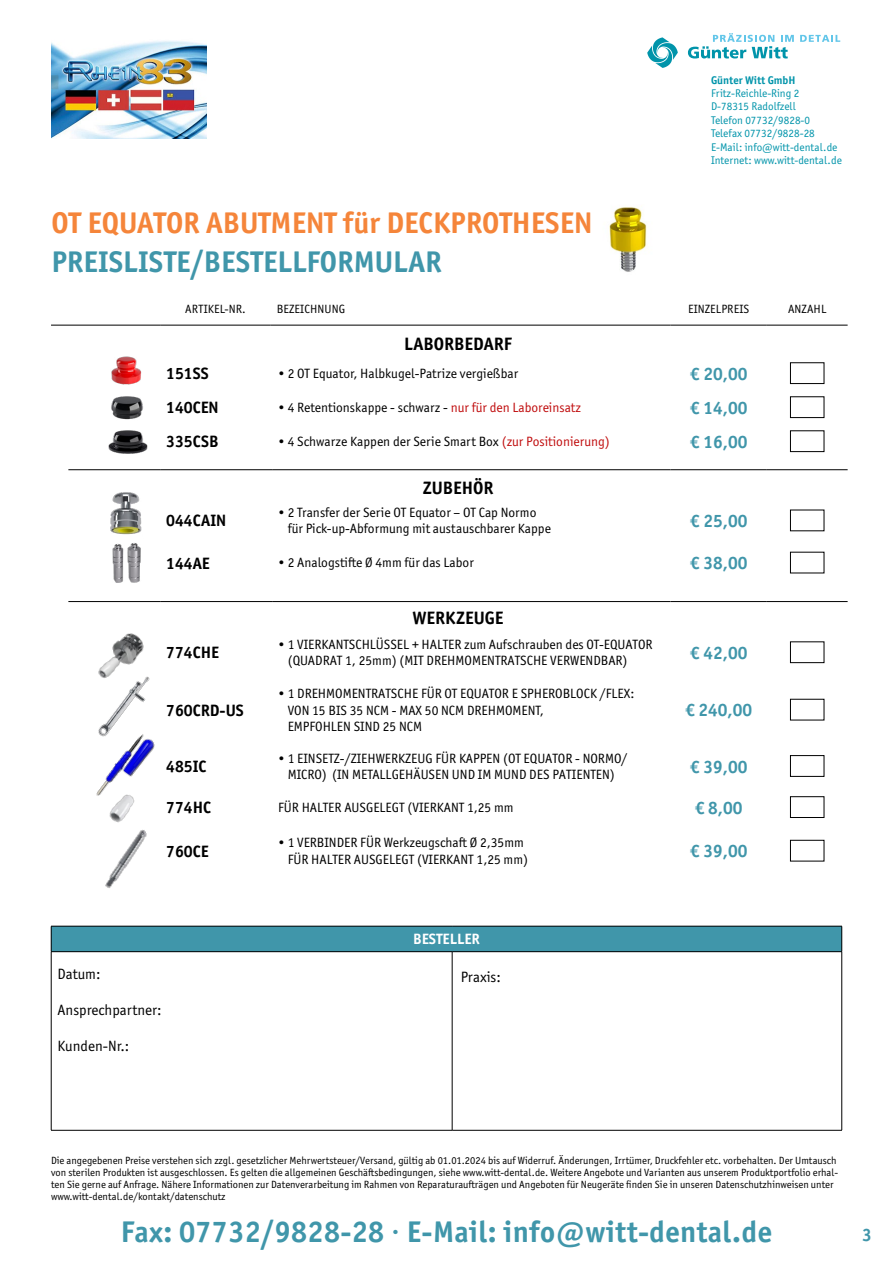
<style>
.page{position:relative;width:893px;height:1263px;background:#fff}
.page>*{position:absolute;margin:0;border:0;box-sizing:border-box;transform-origin:0 0}
.t1{font:700 30px "Officina Sans ITC Pro";letter-spacing:.01em;color:#4096aa}
.t2{font:700 30px "Officina Sans ITC Pro";color:#f5853a}
.t3{font:700 18px "Officina Sans ITC Pro";color:#4096aa}
.t4{font:700 18px "Officina Sans ITC Pro";color:#000}
.t5{font:700 16.5px "Officina Sans ITC Pro";color:#000}
.t6{font:15px "Officina Sans ITC Pro";color:#000}
.t7{font:700 15px "Officina Sans ITC Pro";color:#fff}
.t8{font:13.5px/16.2px "Officina Sans ITC Pro";color:#000}
.t9{font:12px "Officina Sans ITC Pro";letter-spacing:.01em;color:#000}
.t10{font:11.25px/13.4px "Officina Sans ITC Pro";color:#0094aa}
.t11{font:700 11.25px "Officina Sans ITC Pro";color:#0094aa}
.t12{font:10.5px/12px "Officina Sans ITC Pro";color:#000}
.s1{color:#c00d0e}
</style>
<div class="page">
<div style="left:51px;top:926px;width:791px;height:26px;background:#4096aa"></div>
<hr style="left:51px;top:926px;width:401px;height:1px;background:#000">
<svg style="left:51px;top:926px;width:1px;height:25px"></svg>
<hr style="left:452px;top:926px;width:390px;height:1px;background:#000">
<svg style="left:841px;top:926px;width:1px;height:25px"></svg>
<hr style="left:51px;top:951px;width:401px;height:1px;background:#000">
<hr style="left:51px;top:952px;width:1px;height:178px;background:#000">
<hr style="left:452px;top:951px;width:390px;height:1px;background:#000">
<hr style="left:452px;top:952px;width:1px;height:178px;background:#000">
<hr style="left:841px;top:952px;width:1px;height:178px;background:#000">
<hr style="left:51px;top:1130px;width:401px;height:1px;background:#000">
<hr style="left:452px;top:1130px;width:390px;height:1px;background:#000">
<img style="left:51px;top:40px;width:156px;height:99px">
<svg style="left:800px;top:35px;width:40px;height:7px"></svg>
<svg style="left:688px;top:33px;width:106px;height:26px"></svg>
<svg style="left:647px;top:37px;width:31px;height:31px"></svg>
<img style="left:609px;top:207px;width:38px;height:65px">
<hr style="left:51px;top:325px;width:109px;height:1px;background:#000">
<hr style="left:160px;top:325px;width:111px;height:1px;background:#000">
<hr style="left:271px;top:325px;width:399px;height:1px;background:#000">
<hr style="left:670px;top:325px;width:97px;height:1px;background:#000">
<hr style="left:767px;top:325px;width:81px;height:1px;background:#000">
<div style="left:790px;top:362px;width:34px;height:22px;border:1px solid #000"></div>
<div style="left:790px;top:396px;width:34px;height:22px;border:1px solid #000"></div>
<div style="left:790px;top:431px;width:34px;height:21px;border:1px solid #000"></div>
<hr style="left:68px;top:469px;width:92px;height:1px;background:#000">
<hr style="left:160px;top:469px;width:112px;height:1px;background:#000">
<hr style="left:272px;top:469px;width:398px;height:1px;background:#000">
<hr style="left:670px;top:469px;width:97px;height:1px;background:#000">
<hr style="left:767px;top:469px;width:81px;height:1px;background:#000">
<hr style="left:68px;top:601px;width:92px;height:1px;background:#000">
<hr style="left:160px;top:601px;width:112px;height:1px;background:#000">
<hr style="left:272px;top:601px;width:398px;height:1px;background:#000">
<hr style="left:670px;top:601px;width:97px;height:1px;background:#000">
<hr style="left:767px;top:601px;width:81px;height:1px;background:#000">
<div style="left:790px;top:642px;width:34px;height:21px;border:1px solid #000"></div>
<div style="left:790px;top:755px;width:34px;height:22px;border:1px solid #000"></div>
<div style="left:790px;top:796px;width:34px;height:22px;border:1px solid #000"></div>
<div style="left:790px;top:840px;width:34px;height:21px;border:1px solid #000"></div>
<img style="left:111px;top:356px;width:31px;height:29px">
<img style="left:111px;top:396px;width:32px;height:24px">
<img style="left:108px;top:430px;width:40px;height:24px">
<img style="left:110px;top:492px;width:32px;height:43px">
<img style="left:112px;top:543px;width:29px;height:40px">
<img style="left:110px;top:633px;width:34px;height:27px">
<img style="left:98px;top:660px;width:52px;height:62px">
<img style="left:98px;top:722px;width:57px;height:50px">
<img style="left:96px;top:772px;width:39px;height:40px">
<img style="left:105px;top:812px;width:42px;height:76px">
<p class="t11" style="left:711px;top:73px;width:86px">Günter Witt GmbH</p>
<p class="t10" style="left:711px;top:86px;width:132px">Fritz-Reichle-Ring 2<br>D-78315 Radolfzell<br>Telefon 07732/9828-0<br>Telefax 07732/9828-28<br>E-Mail: info@witt-dental.de<br>Internet: www.witt-dental.de</p>
<h1 class="t2" style="left:51px;top:205px;width:543px">OT EQUATOR ABUTMENT für DECKPROTHESEN</h1>
<h1 class="t1" style="left:51px;top:244px;width:392px">PREISLISTE/BESTELLFORMULAR</h1>
<p class="t9" style="left:185px;top:302px;width:62px">ARTIKEL-NR.</p>
<p class="t9" style="left:277px;top:302px;width:70px">BEZEICHNUNG</p>
<p class="t9" style="left:688px;top:302px;width:63px">EINZELPREIS</p>
<p class="t9" style="left:788px;top:302px;width:40px">ANZAHL</p>
<h2 class="t4" style="left:404px;top:333px;width:109px">LABORBEDARF</h2>
<p class="t5" style="left:166px;top:363px;width:44px">151SS</p>
<p class="t8" style="left:278px;top:365px;width:242px">• 2 OT Equator, Halbkugel-Patrize vergießbar</p>
<h2 class="t3" style="left:690px;top:362px;width:59px">€ 20,00</h2>
<p class="t5" style="left:166px;top:397px;width:54px">140CEN</p>
<p class="t8" style="left:278px;top:399px;width:304px">• 4 Retentionskappe - schwarz - <span class="s1">nur für den Laboreinsatz</span></p>
<h2 class="t3" style="left:690px;top:396px;width:59px">€ 14,00</h2>
<p class="t5" style="left:166px;top:431px;width:54px">335CSB</p>
<p class="t8" style="left:278px;top:433px;width:333px">• 4 Schwarze Kappen der Serie Smart Box <span class="s1">(zur Positionierung)</span></p>
<h2 class="t3" style="left:690px;top:430px;width:59px">€ 16,00</h2>
<h2 class="t4" style="left:423px;top:476px;width:72px">ZUBEHÖR</h2>
<p class="t5" style="left:166px;top:510px;width:62px">044CAIN</p>
<p class="t8" style="left:288px;top:504px;width:265px;text-indent:-10px">• 2 Transfer der Serie OT Equator – OT Cap Normo für Pick-up-Abformung mit austauschbarer Kappe</p>
<h2 class="t3" style="left:690px;top:510px;width:59px">€ 25,00</h2>
<p class="t5" style="left:166px;top:553px;width:45px">144AE</p>
<p class="t8" style="left:278px;top:555px;width:197px">• 2 Analogstifte Ø 4mm für das Labor</p>
<h2 class="t3" style="left:690px;top:552px;width:59px">€ 38,00</h2>
<h2 class="t4" style="left:413px;top:606px;width:92px">WERKZEUGE</h2>
<p class="t5" style="left:166px;top:642px;width:54px">774CHE</p>
<p class="t8" style="left:288px;top:636px;width:366px;text-indent:-10px">• 1 VIERKANTSCHLÜSSEL + HALTER zum Aufschrauben des OT-EQUATOR (QUADRAT 1, 25mm) (MIT DREHMOMENTRATSCHE VERWENDBAR)</p>
<h2 class="t3" style="left:690px;top:641px;width:59px">€ 42,00</h2>
<p class="t5" style="left:166px;top:700px;width:79px">760CRD-US</p>
<p class="t8" style="left:288px;top:686px;width:348px;text-indent:-10px">• 1 DREHMOMENTRATSCHE FÜR OT EQUATOR E SPHEROBLOCK /FLEX:<br>VON 15 BIS 35 NCM - MAX 50 NCM DREHMOMENT,<br>EMPFOHLEN SIND 25 NCM</p>
<h2 class="t3" style="left:685px;top:699px;width:69px">€ 240,00</h2>
<p class="t5" style="left:166px;top:756px;width:42px">485IC</p>
<p class="t8" style="left:278px;top:750px;width:351px;text-align:center">• 1 EINSETZ-/ZIEHWERKZEUG FÜR KAPPEN (OT EQUATOR - NORMO/<br>MICRO) (IN METALLGEHÄUSEN UND IM MUND DES PATIENTEN)</p>
<h2 class="t3" style="left:690px;top:755px;width:59px">€ 39,00</h2>
<p class="t5" style="left:166px;top:797px;width:46px">774HC</p>
<p class="t8" style="left:278px;top:799px;width:237px">FÜR HALTER AUSGELEGT (VIERKANT 1,25 mm</p>
<h2 class="t3" style="left:695px;top:796px;width:49px">€ 8,00</h2>
<p class="t5" style="left:166px;top:841px;width:44px">760CE</p>
<p class="t8" style="left:288px;top:835px;width:242px;text-indent:-10px">• 1 VERBINDER FÜR Werkzeugschaft Ø 2,35mm<br>FÜR HALTER AUSGELEGT (VIERKANT 1,25 mm)</p>
<h2 class="t3" style="left:690px;top:840px;width:59px">€ 39,00</h2>
<p class="t6" style="left:58px;top:965px;width:45px">Datum:</p>
<p class="t6" style="left:58px;top:1001px;width:106px">Ansprechpartner:</p>
<p class="t6" style="left:58px;top:1037px;width:73px">Kunden-Nr.:</p>
<p class="t7" style="left:413px;top:930px;width:68px">BESTELLER</p>
<p class="t6" style="left:461px;top:968px;width:42px">Praxis:</p>
<p class="t12" style="left:51px;top:1155px;width:788px">Die angegebenen Preise verstehen sich zzgl. gesetzlicher Mehrwertsteuer/Versand, gültig ab 01.01.2024 bis auf Widerruf. Änderungen, Irrtümer, Druckfehler etc. vorbehalten. Der Umtausch von sterilen Produkten ist ausgeschlossen. Es gelten die allgemeinen Geschäftsbedingungen, siehe www.witt-dental.de. Weitere Angebote und Varianten aus unserem Produktportfolio erhal&shy;ten Sie gerne auf Anfrage. Nähere Informationen zur Datenverarbeitung im Rahmen von Reparaturaufträgen und Angeboten für Neugeräte finden Sie in unseren Datenschutzhinweisen unter www.witt-dental.de/kontakt/datenschutz</p>
<h1 class="t1" style="left:121px;top:1213px;width:653px">Fax: 07732/9828-28 · E-Mail: info@witt-dental.de</h1>
<h2 class="t3" style="left:862px;top:1223px;width:11px">3</h2>
</div>
